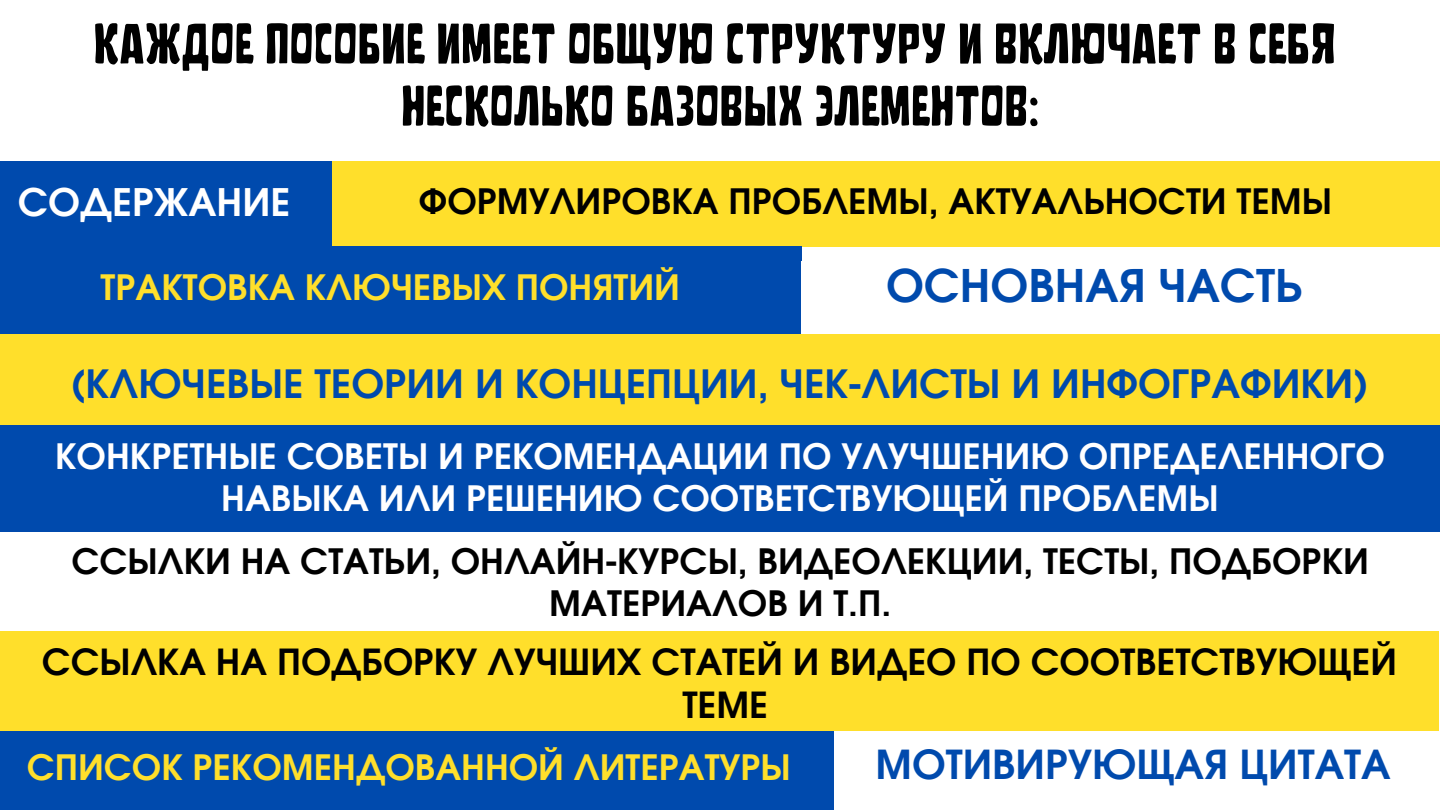
<style>
.page{position:relative;width:1440px;height:810px;background:#fff}
.page>*{position:absolute;margin:0;border:0;box-sizing:border-box;transform-origin:0 0}
.t1{font:56.9px/62.2px "Cubynets 4 F";color:#000;text-align:center}
.t2{font:700 45px "Evolventa";color:#004aad}
.t3{font:700 40px "Evolventa";color:#004aad}
.t4{font:700 39px "Evolventa";color:#004aad}
.t5{font:700 38px "Evolventa";color:#fff}
.t6{font:700 36px/42.8px "Evolventa";color:#000;text-align:center}
.t7{font:700 35px/42px "Evolventa";color:#000;text-align:center}
.t8{font:700 35px/42px "Evolventa";color:#fff;text-align:center}
.t9{font:700 35px "Evolventa";color:#ffdf2b}
</style>
<div class="page">
<div style="left:0;top:161px;width:331px;height:85px;background:#004aad"></div>
<div style="left:332px;top:161px;width:1108px;height:85px;background:#ffdf2b"></div>
<div style="left:0;top:246px;width:801px;height:88px;background:#004aad"></div>
<div style="left:0;top:334px;width:1440px;height:91px;background:#ffdf2b"></div>
<div style="left:0;top:425px;width:1440px;height:107px;background:#004aad"></div>
<div style="left:0;top:632px;width:1439px;height:99px;background:#ffdf2b"></div>
<div style="left:1px;top:731px;width:833px;height:79px;background:#004aad"></div>
<h1 class="t1" style="left:93px;top:18px;width:1244px">КАЖДОЕ ПОСОБИЕ ИМЕЕТ ОБЩУЮ СТРУКТУРУ И ВКЛЮЧАЕТ В СЕБЯ<br>НЕСКОЛЬКО БАЗОВЫХ ЭЛЕМЕНТОВ:</h1>
<p class="t5" style="left:18px;top:185px;width:274px">СОДЕРЖАНИЕ</p>
<p class="t7" style="left:419px;top:182px;width:914px">ФОРМУЛИРОВКА ПРОБЛЕМЫ, АКТУАЛЬНОСТИ ТЕМЫ</p>
<p class="t9" style="left:101px;top:272px;width:581px">ТРАКТОВКА КЛЮЧЕВЫХ ПОНЯТИЙ</p>
<p class="t2" style="left:886px;top:266px;width:418px">ОСНОВНАЯ ЧАСТЬ</p>
<p class="t4" style="left:72px;top:366px;width:1297px">(КЛЮЧЕВЫЕ ТЕОРИИ И КОНЦЕПЦИИ, ЧЕК-ЛИСТЫ И ИНФОГРАФИКИ)</p>
<p class="t8" style="left:55px;top:438px;width:1331px">КОНКРЕТНЫЕ СОВЕТЫ И РЕКОМЕНДАЦИИ ПО УЛУЧШЕНИЮ ОПРЕДЕЛЕННОГО<br>НАВЫКА ИЛИ РЕШЕНИЮ СООТВЕТСТВУЮЩЕЙ ПРОБЛЕМЫ</p>
<p class="t7" style="left:72px;top:542px;width:1299px">ССЫЛКИ НА СТАТЬИ, ОНЛАЙН-КУРСЫ, ВИДЕОЛЕКЦИИ, ТЕСТЫ, ПОДБОРКИ<br>МАТЕРИАЛОВ И Т.П.</p>
<p class="t6" style="left:42px;top:643px;width:1357px">ССЫЛКА НА ПОДБОРКУ ЛУЧШИХ СТАТЕЙ И ВИДЕО ПО СООТВЕТСТВУЮЩЕЙ<br>ТЕМЕ</p>
<p class="t3" style="left:875px;top:747px;width:517px">МОТИВИРУЮЩАЯ ЦИТАТА</p>
<p class="t9" style="left:27px;top:752px;width:766px">СПИСОК РЕКОМЕНДОВАННОЙ ЛИТЕРАТУРЫ</p>
</div>
